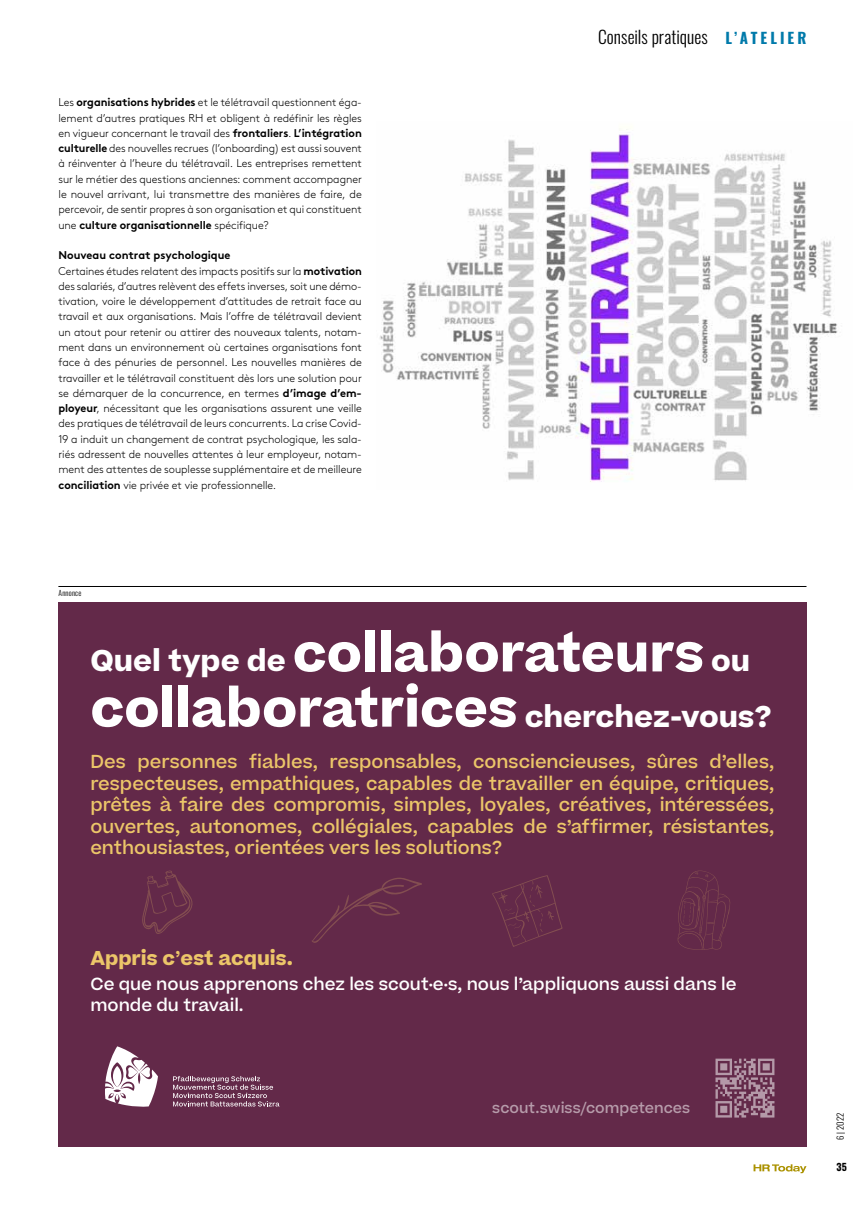
<style>
.page{position:relative;width:865px;height:1205px;background:#fff}
.page>*{position:absolute;margin:0;border:0;box-sizing:border-box;transform-origin:0 0}
.t1{font:700 51.62px/55.2px "Beatrice";color:#fff}
.t2{font:700 19.25px "Beatrice";color:#ecc669}
.t3{font:500 18px/21.6px "Beatrice";color:#ecc669;text-align:justify}
.t4{font:300 17.5px "Oswald";letter-spacing:.005em;color:#000}
.t5{font:500 16.75px/20.1px "Beatrice";color:#fff}
.t6{font:500 14.38px "Beatrice";color:#fff}
.t7{font:300 11.25px/15.2px "Brown Std";letter-spacing:-.005em;color:#000;text-align:justify}
.t8{font:700 10px "Oswald";color:#000}
.t9{font:300 8.75px "Oswald";color:#000}
.t10{font:300 7.5px "Oswald";letter-spacing:.025em;color:#000}
.s1{font-weight:700}
.s2{font-weight:700;font-size:15px;color:#007aaa}
.s3{font-size:28.75px}
.s4{font-weight:500}
</style>
<div class="page">
<svg style="left:753px;top:1164px;width:53px;height:9px"></svg>
<div style="left:58px;top:602px;width:748px;height:544px;background:#632949"></div>
<svg style="left:105px;top:1046px;width:53px;height:61px"></svg>
<svg style="left:173px;top:1076px;width:106px;height:30px"></svg>
<svg style="left:142px;top:870px;width:51px;height:64px"></svg>
<svg style="left:492px;top:875px;width:70px;height:72px"></svg>
<svg style="left:312px;top:877px;width:110px;height:66px"></svg>
<svg style="left:677px;top:870px;width:53px;height:80px"></svg>
<svg style="left:715px;top:1058px;width:59px;height:59px"></svg>
<hr style="left:58px;top:586px;width:748px;height:1px;background:#000">
<img style="left:380px;top:129px;width:458px;height:353px">
<p class="t7" style="left:58px;top:95px;width:305px">Les <span class="s1">organisations hybrides</span> et le télétravail questionnent éga&shy;lement d’autres pratiques RH et obligent à redéfinir les règles en vigueur concernant le travail des <span class="s1">frontaliers</span>. <span class="s1">L’intégration culturelle</span> des nouvelles recrues (l’onboarding) est aussi souvent à réinventer à l’heure du télétravail. Les entreprises remettent sur le métier des questions anciennes: comment accompagner le nouvel arrivant, lui transmettre des manières de faire, de percevoir, de sentir propres à son organisation et qui constituent une <span class="s1">culture organisationnelle</span> spécifique?</p>
<p class="t7" style="left:58px;top:248px;width:305px;text-align:left"><span class="s1">Nouveau contrat psychologique<br></span>Certaines études relatent des impacts positifs sur la <span class="s1">motivation </span>des salariés, d’autres relèvent des effets inverses, soit une démo&shy;tivation, voire le développement d’attitudes de retrait face au travail et aux organisations. Mais l’offre de télétravail devient un atout pour retenir ou attirer des nouveaux talents, notam&shy;ment dans un environnement où certaines organisations font face à des pénuries de personnel. Les nouvelles manières de travailler et le télétravail constituent dès lors une solution pour se démarquer de la concurrence, en termes <span class="s1">d’image d’em&shy;ployeur</span>, nécessitant que les organisations assurent une veille des pratiques de télétravail de leurs concurrents. La crise Covid-19 a induit un changement de contrat psychologique, les sala&shy;riés adressent de nouvelles attentes à leur employeur, notam&shy;ment des attentes de souplesse supplémentaire et de meilleure <span class="s1">conciliation</span> vie privée et vie professionnelle.</p>
<h3 class="t4" style="left:598px;top:21px;width:210px">Conseils pratiques <span class="s2">L’ A T E L I E R</span></h3>
<p class="t10" style="left:58px;top:587px;width:24px">Annonce</p>
<h1 class="t1" style="left:90px;top:625px;width:683px"><span class="s3">Quel type de</span> collaborateurs <span class="s3">ou </span>collaboratrices <span class="s3">cherchez-vous?</span></h1>
<p class="t3" style="left:90px;top:750px;width:685px">Des personnes fiables, responsables, consciencieuses, sûres d’elles, respecteuses, empathiques, capables de travailler en équipe, critiques, prêtes à faire des compromis, simples, loyales, créatives, intéressées, ouvertes, autonomes, collégiales, capables de s’affirmer, résistantes, enthousiastes, orientées vers les solutions?</p>
<h2 class="t2" style="left:90px;top:945px;width:204px">Appris c<span class="s4">’</span>est acquis.</h2>
<h3 class="t5" style="left:90px;top:974px;width:647px">Ce que nous apprenons chez les scout·e·s, nous l’appliquons aussi dans le monde du travail.</h3>
<p class="t6" style="left:492px;top:1098px;width:199px">scout.swiss/competences</p>
<p class="t9" style="left:832px;top:1140px;width:29px;rotate:-90deg">6 | 2022</p>
<p class="t8" style="left:836px;top:1158px;width:12px">35</p>
</div>
